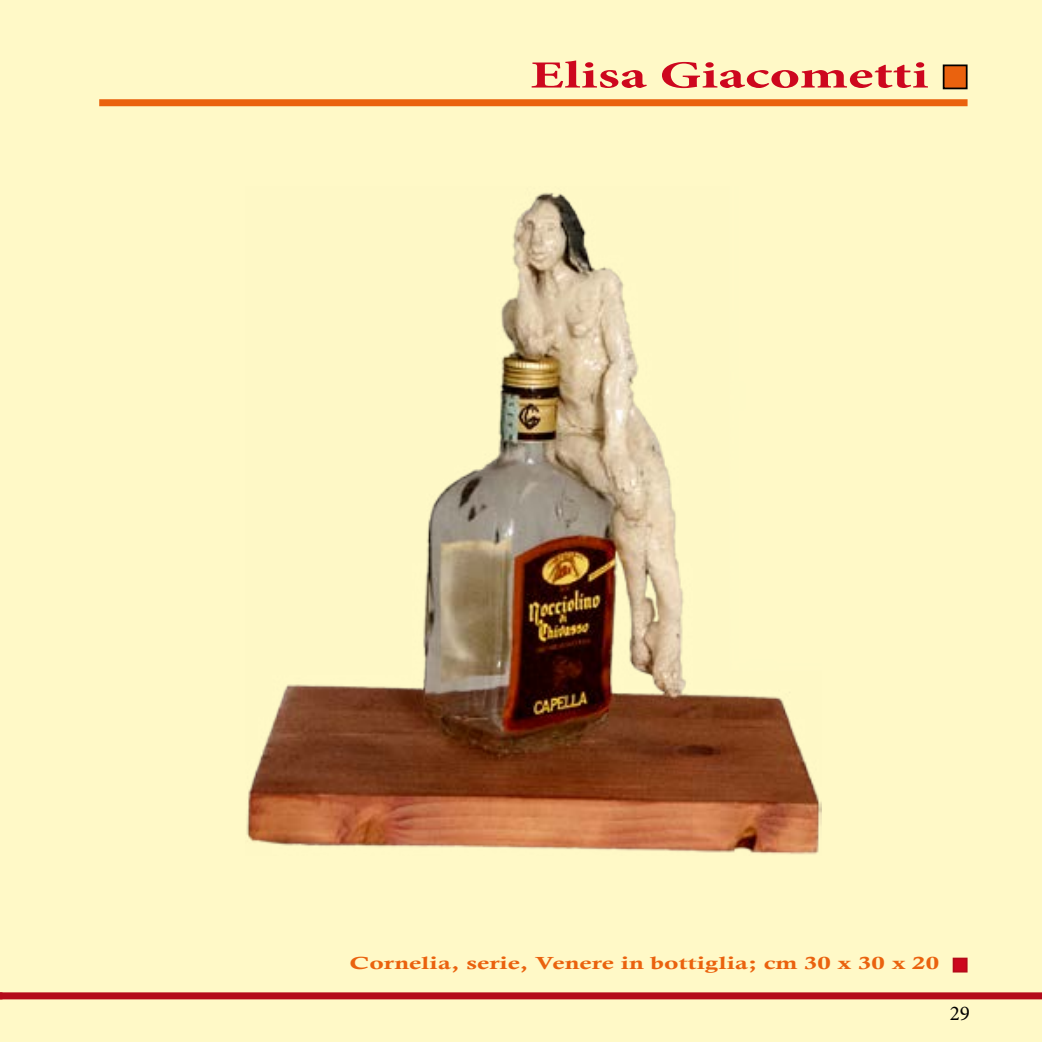
<style>
.page{position:relative;width:1042px;height:1042px;background:#fff9c7}
.page>*{position:absolute;margin:0;border:0;box-sizing:border-box;transform-origin:0 0}
.t1{font:700 38.5px "Minion Pro";color:#cd071e;scale:1.5 1}
.t2{font:21px "Minion Pro";color:#000}
.t3{font:17.5px "Calis MT Bol";color:#ea620e;scale:1.5 1}
</style>
<div class="page">
<div style="left:0;top:992px;width:1042px;height:7px;background:#b40b1a"></div>
<div style="left:99px;top:99px;width:868px;height:7px;background:#ea620e"></div>
<div style="left:952px;top:957px;width:15px;height:15px;background:#cd071e;border:2px solid #b40b1a"></div>
<div style="left:943px;top:65px;width:23px;height:23px;background:#ea620e"></div>
<div style="left:943px;top:64px;width:24px;height:25px;border:2px solid #000"></div>
<img style="left:246px;top:192px;width:576px;height:663px">
<h1 class="t1" style="left:530px;top:48px;width:267px">Elisa Giacometti</h1>
<p class="t3" style="left:349px;top:953px;width:395px">Cornelia, serie, Venere in bottiglia; cm 30 x 30 x 20</p>
<p class="t2" style="left:950px;top:999px;width:22px">29</p>
</div>
